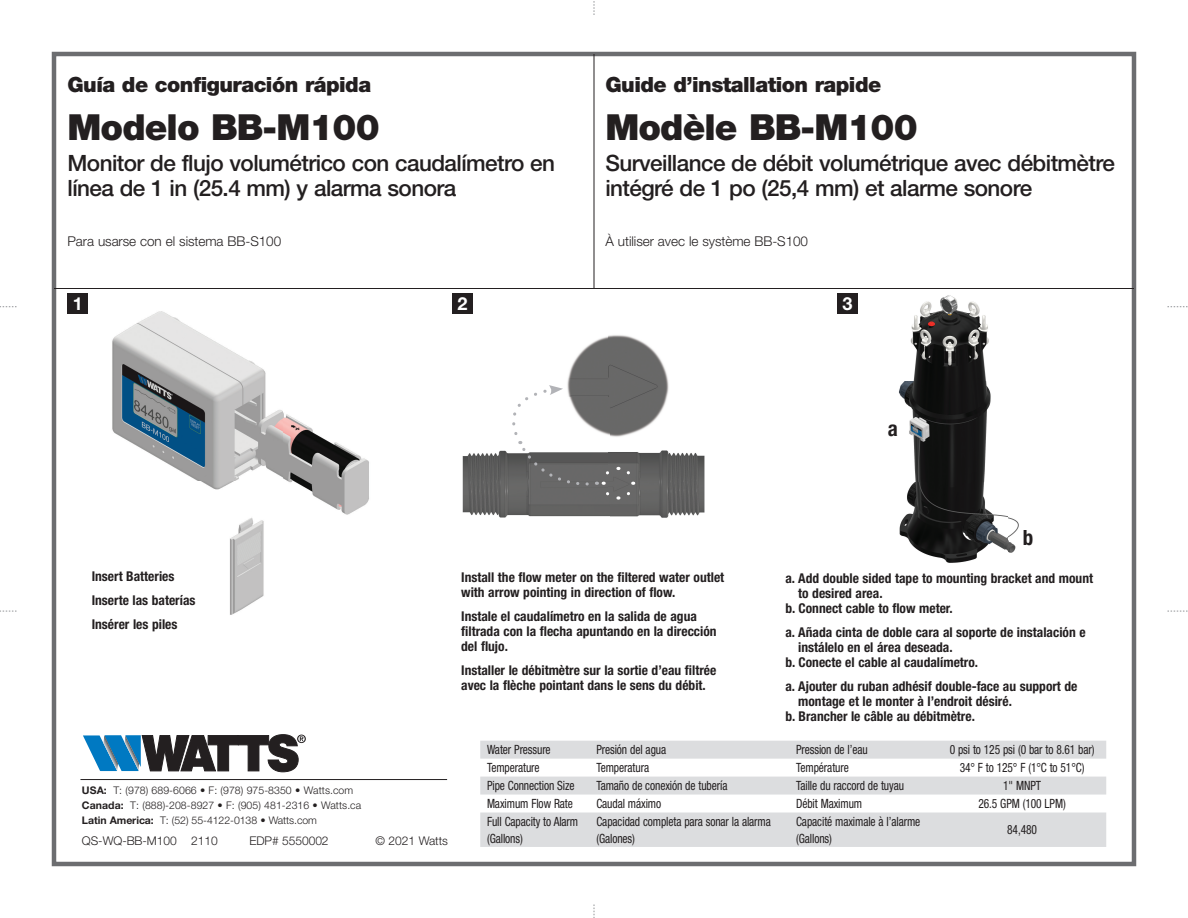
<style>
.page{position:relative;width:1188px;height:918px;background:#fff}
.page>*{position:absolute;margin:0;border:0;box-sizing:border-box;transform-origin:0 0}
.t1{font:900 36px "Helvetica Neue LT Std";letter-spacing:-.025em;color:#231f20}
.t2{font:500 22.5px/25.5px "Helvetica Neue LT Std";letter-spacing:-.025em;color:#231f20}
.t3{font:900 21px "Helvetica Neue LT Std";letter-spacing:-.025em;color:#231f20}
.t4{font:700 condensed 21px "Helvetica Neue LT Std";color:#231f20}
.t5{font:700 18px "Helvetica Neue LT Std";color:#fff}
.t6{font:700 condensed 13.5px/15px "Helvetica Neue LT Std";color:#231f20}
.t7{font:300 13.5px "Helvetica Neue LT Std";letter-spacing:-.005em;color:#231f20}
.t8{font:condensed 12.75px/16.5px "Helvetica Neue LT Std";letter-spacing:-.01em;color:#231f20;scale:.9 1}
.t9{font:300 12px "Helvetica Neue LT Std";letter-spacing:-.005em;color:#231f20}
.t10{font:300 10.5px/15px "Helvetica Neue LT Std";letter-spacing:.005em;color:#231f20}
.s1{font-weight:700}
</style>
<div class="page">
<div style="left:52px;top:52px;width:1084px;height:814px;border:4px solid #6c6d70"></div>
<hr style="left:594px;top:54px;width:1px;height:234px;background:#231f20">
<hr style="left:54px;top:288px;width:1080px;height:1px;background:#231f20">
<img style="left:112px;top:311px;width:257px;height:304px">
<img style="left:899px;top:295px;width:120px;height:268px">
<img style="left:462px;top:335px;width:243px;height:183px">
<svg style="left:596px;top:465px;width:40px;height:36px"></svg>
<svg style="left:505px;top:385px;width:85px;height:102px"></svg>
<svg style="left:480px;top:741px;width:626px;height:106px;fill:#dcdddf"></svg>
<svg style="left:1167px;top:306px;width:21px;height:1px"></svg>
<svg style="left:0;top:306px;width:16px;height:1px"></svg>
<svg style="left:1167px;top:611px;width:21px;height:1px"></svg>
<svg style="left:0;top:611px;width:16px;height:1px"></svg>
<svg style="left:83px;top:734px;width:223px;height:38px"></svg>
<hr style="left:80px;top:779px;width:367px;height:1px;background:#231f20">
<div style="left:68px;top:293px;width:20px;height:21px;background:#231f20"></div>
<div style="left:452px;top:293px;width:21px;height:21px;background:#231f20"></div>
<div style="left:837px;top:293px;width:21px;height:21px;background:#231f20"></div>
<h3 class="t3" style="left:68px;top:72px;width:305px">Guía de configuración rápida</h3>
<h1 class="t1" style="left:68px;top:105px;width:314px">Modelo BB-M100</h1>
<h2 class="t2" style="left:68px;top:150px;width:489px">Monitor de flujo volumétrico con caudalímetro en línea de 1 in (25.4 mm) y alarma sonora</h2>
<p class="t7" style="left:68px;top:233px;width:215px">Para usarse con el sistema BB-S100</p>
<h3 class="t3" style="left:605px;top:72px;width:277px">Guide d’installation rapide</h3>
<h1 class="t1" style="left:605px;top:105px;width:314px">Modèle BB-M100</h1>
<h2 class="t2" style="left:605px;top:150px;width:511px">Surveillance de débit volumétrique avec débitmètre intégré de 1 po (25,4 mm) et alarme sonore</h2>
<p class="t7" style="left:605px;top:233px;width:204px">À utiliser avec le système BB-S100</p>
<h3 class="t5" style="left:73px;top:292px;width:12px">1</h3>
<h3 class="t5" style="left:458px;top:292px;width:12px">2</h3>
<h3 class="t5" style="left:842px;top:292px;width:12px">3</h3>
<h3 class="t4" style="left:888px;top:416px;width:12px">a</h3>
<h3 class="t4" style="left:1023px;top:525px;width:12px">b</h3>
<p class="t6" style="left:92px;top:564px;width:105px;line-height:24px">Insert Batteries<br>Inserte las baterías<br>Insérer les piles</p>
<p class="t6" style="left:461px;top:570px;width:265px">Install the flow meter on the filtered water outlet with arrow pointing in direction of flow.</p>
<p class="t6" style="left:461px;top:609px;width:257px">Instale el caudalímetro en la salida de agua filtrada con la flecha apuntando en la dirección del flujo.</p>
<p class="t6" style="left:461px;top:663px;width:257px">Installer le débitmètre sur la sortie d’eau filtrée avec la flèche pointant dans le sens du débit.</p>
<p class="t6" style="left:785px;top:570px;width:309px">a. Add double sided tape to mounting bracket and mount</p>
<p class="t6" style="left:798px;top:585px;width:86px">to desired area.</p>
<p class="t6" style="left:785px;top:600px;width:169px">b. Connect cable to flow meter.</p>
<p class="t6" style="left:785px;top:624px;width:302px">a. Añada cinta de doble cara al soporte de instalación e</p>
<p class="t6" style="left:798px;top:639px;width:156px">instálelo en el área deseada.</p>
<p class="t6" style="left:785px;top:654px;width:194px">b. Conecte el cable al caudalímetro.</p>
<p class="t6" style="left:785px;top:678px;width:294px">a. Ajouter du ruban adhésif double-face au support de</p>
<p class="t6" style="left:798px;top:693px;width:215px">montage et le monter à l’endroit désiré.</p>
<p class="t6" style="left:785px;top:708px;width:191px">b. Brancher le câble au débitmètre.</p>
<p class="t10" style="left:82px;top:782px;width:281px"><span class="s1">USA:</span> T: (978) 689-6066 • F: (978) 975-8350 • Watts.com<br><span class="s1">Canada:</span> T: (888)-208-8927 • F: (905) 481-2316 • Watts.ca<br><span class="s1">Latin America:</span> T: (52) 55-4122-0138 • Watts.com</p>
<p class="t9" style="left:82px;top:834px;width:137px">QS-WQ-BB-M100 2110</p>
<p class="t9" style="left:249px;top:834px;width:81px">EDP# 5550002</p>
<p class="t9" style="left:375px;top:834px;width:74px">© 2021 Watts</p>
<p class="t8" style="left:487px;top:741px;width:72px">Water Pressure</p>
<p class="t8" style="left:596px;top:741px;width:79px">Presión del agua</p>
<p class="t8" style="left:796px;top:741px;width:81px">Pression de l’eau</p>
<p class="t8" style="left:950px;top:741px;width:162px">0 psi to 125 psi (0 bar to 8.61 bar)</p>
<p class="t8" style="left:487px;top:759px;width:60px">Temperature</p>
<p class="t8" style="left:596px;top:759px;width:60px">Temperatura</p>
<p class="t8" style="left:796px;top:759px;width:60px">Température</p>
<p class="t8" style="left:960px;top:759px;width:140px">34° F to 125° F (1°C to 51°C)</p>
<p class="t8" style="left:487px;top:777px;width:99px">Pipe Connection Size</p>
<p class="t8" style="left:596px;top:777px;width:147px">Tamaño de conexión de tubería</p>
<p class="t8" style="left:796px;top:777px;width:122px">Taille du raccord de tuyau</p>
<p class="t8" style="left:1003px;top:777px;width:44px">1" MNPT</p>
<p class="t8" style="left:487px;top:795px;width:97px">Maximum Flow Rate</p>
<p class="t8" style="left:596px;top:795px;width:73px">Caudal máximo</p>
<p class="t8" style="left:796px;top:795px;width:75px">Débit Maximum</p>
<p class="t8" style="left:978px;top:795px;width:99px">26.5 GPM (100 LPM)</p>
<p class="t8" style="left:487px;top:813px;width:103px">Full Capacity to Alarm (Gallons)</p>
<p class="t8" style="left:596px;top:813px;width:195px">Capacidad completa para sonar la alarma (Galones)</p>
<p class="t8" style="left:796px;top:813px;width:139px">Capacité maximale à l’alarme (Gallons)</p>
<p class="t8" style="left:1007px;top:821px;width:35px">84,480</p>
</div>
